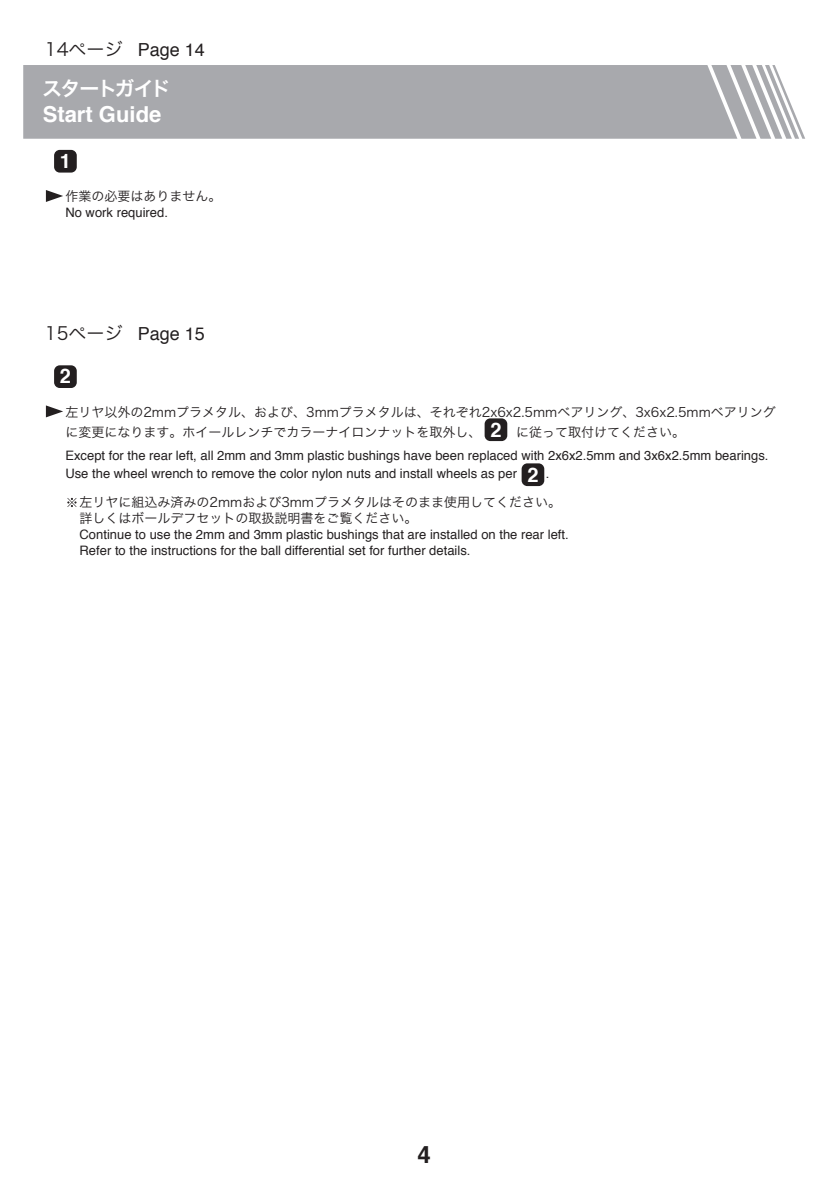
<style>
.page{position:relative;width:840px;height:1190px;background:#fff}
.page>*{position:absolute;margin:0;border:0;box-sizing:border-box;transform-origin:0 0}
.t1{font:700 24px "Helvetica";color:#231f20}
.t2{font:700 22px "Helvetica";color:#fff}
.t3{font:20px "Hira Kaku Pro W6";letter-spacing:-.085em;color:#fff}
.t4{font:700 20px "Helvetica";color:#fff}
.t5{font:18px "Helvetica";color:#231f20}
.t6{font:13px/15.6px "Helvetica";color:#231f20}
.t7{font:13px/15.6px "Hira Kaku Pro W3";color:#231f20}
.s1{font-family:"Hira Kaku Pro W3"}
</style>
<div class="page">
<div style="left:23px;top:65px;width:688px;height:74px;background:#a8a9ad"></div>
<svg style="left:711px;top:65px;width:94px;height:74px"></svg>
<svg style="left:46px;top:190px;width:17px;height:12px"></svg>
<svg style="left:67px;top:498px;width:10px;height:9px"></svg>
<div style="left:54px;top:150px;width:23px;height:23px;background:#231f20;border-radius:6px"></div>
<svg style="left:46px;top:405px;width:17px;height:12px"></svg>
<div style="left:54px;top:365px;width:23px;height:23px;background:#231f20;border-radius:6px"></div>
<div style="left:485px;top:418px;width:22px;height:23px;background:#231f20;border-radius:6px"></div>
<div style="left:522px;top:463px;width:22px;height:23px;background:#231f20;border-radius:6px"></div>
<p class="t5" style="left:45px;top:35px;width:162px"><span class="s1">14ページ</span> Page 14</p>
<p class="t3" style="left:42px;top:71px;width:130px">スタートガイド</p>
<p class="t2" style="left:43px;top:95px;width:120px">Start Guide</p>
<p class="t4" style="left:60px;top:143px;width:13px">1</p>
<p class="t7" style="left:65px;top:187px;width:157px">作業の必要はありません。</p>
<p class="t6" style="left:65px;top:204px;width:104px">No work required.</p>
<p class="t5" style="left:45px;top:318px;width:162px"><span class="s1">15ページ</span> Page 15</p>
<p class="t4" style="left:60px;top:358px;width:13px">2</p>
<p class="t7" style="left:65px;top:401px;width:712px;line-height:20px">左リヤ以外の2mmプラメタル、および、3mmプラメタルは、それぞれ2x6x2.5mmベアリング、3x6x2.5mmベアリングに変更になります。ホイールレンチでカラーナイロンナットを取外し、</p>
<p class="t4" style="left:490px;top:411px;width:13px">2</p>
<p class="t7" style="left:516px;top:423px;width:170px">に従って取付けてください。</p>
<p class="t6" style="left:65px;top:446px;width:705px;line-height:18px">Except for the rear left, all 2mm and 3mm plastic bushings have been replaced with 2x6x2.5mm and 3x6x2.5mm bearings.<br>Use the wheel wrench to remove the color nylon nuts and install wheels as per</p>
<p class="t4" style="left:527px;top:456px;width:13px">2</p>
<p class="t6" style="left:546px;top:465px;width:5px">.</p>
<p class="t7" style="left:80px;top:494px;width:483px">左リヤに組込み済みの2mmおよび3mmプラメタルはそのまま使用してください。詳しくはボールデフセットの取扱説明書をご覧ください。</p>
<p class="t6" style="left:80px;top:526px;width:491px">Continue to use the 2mm and 3mm plastic bushings that are installed on the rear left.<br>Refer to the instructions for the ball differential set for further details.</p>
<p class="t1" style="left:417px;top:1133px;width:15px">4</p>
</div>
